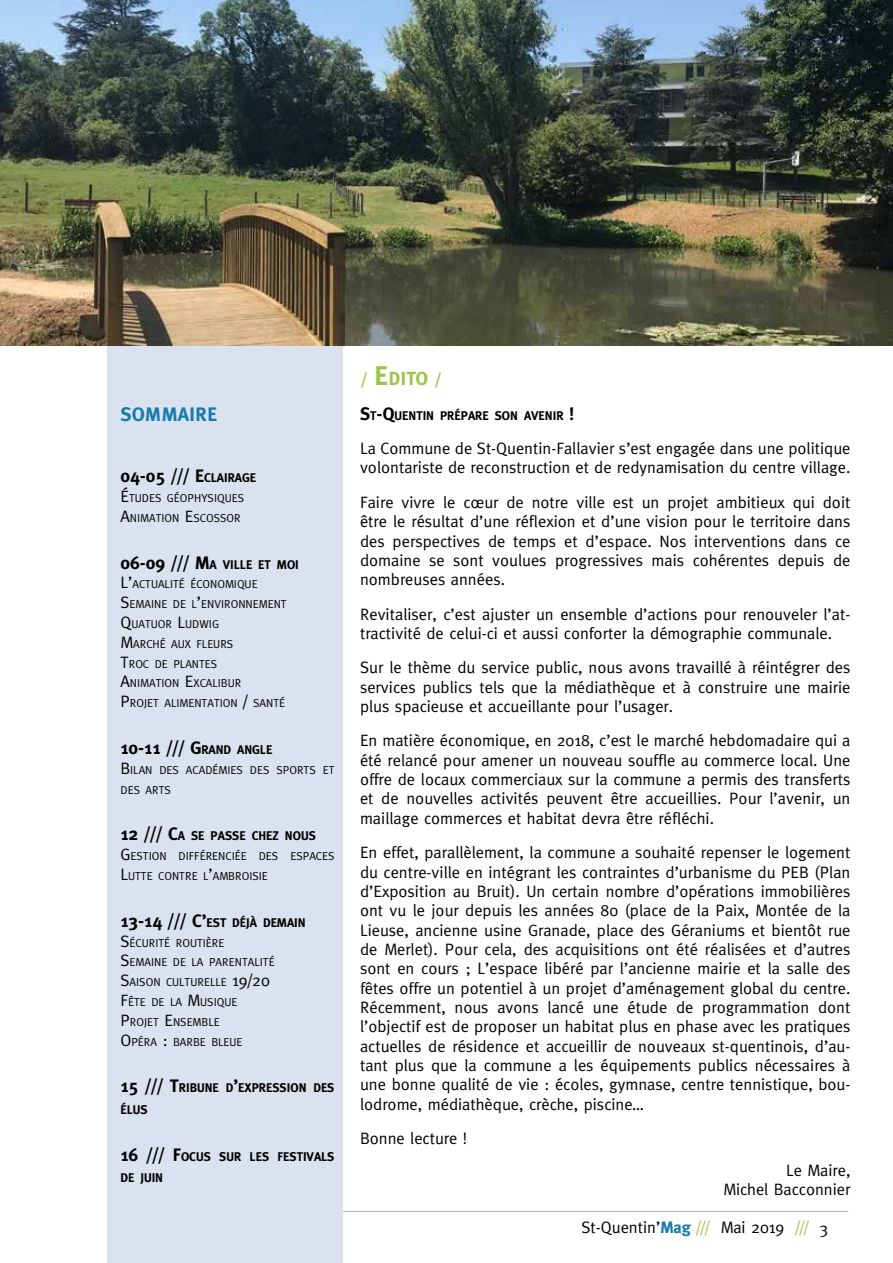
<style>
.page{position:relative;width:893px;height:1263px;background:#fff}
.page>*{position:absolute;margin:0;border:0;box-sizing:border-box;transform-origin:0 0}
.t1{font:700 19.5px "Meta Plus";color:#167cac}
.t2{font:700 18.9px "Meta Plus";color:#9cc545}
.t3{font:700 18px "Meta";color:#000}
.t4{font:16.5px/19.4px "Meta";color:#000;text-align:justify}
.t5{font:700 12.6px/21.6px "Meta";color:#000}
.t6{font:11.55px/19.8px "Meta";color:#000}
.s1{font-style:inherit}
.s2{font-size:12.6px}
.s3{font-size:16.5px}
.s4{font-size:18px}
.s5{font-size:27px}
.s6{font-weight:700;color:#167cac}
.s7{color:#9cc545}
</style>
<div class="page">
<hr style="left:43px;top:1211px;width:805px;height:1px;background:#b3b2b2">
<div style="left:28px;top:1195px;width:94px;height:25px;background:#fff"></div>
<div style="left:108px;top:320px;width:235px;height:943px;background:#dae2ef"></div>
<img style="left:0;top:0;width:893px;height:345px">
<p class="t1" style="left:120px;top:403px;width:69px">SOMMAIRE</p>
<p class="t3" style="left:120px;top:465px;width:136px">04-05 /// <span class="s1">E</span><span class="s2">CLAIRAGE</span></p>
<p class="t6" style="left:120px;top:488px;width:125px"><span class="s3">É</span>TUDES GÉOPHYSIQUES<br><span class="s3">A</span>NIMATION <span class="s3">E</span>SCOSSOR</p>
<p class="t5" style="left:120px;top:553px;width:180px"><span class="s4">06-09 ///</span> <span class="s4">M</span>A VILLE ET MOI</p>
<p class="t6" style="left:120px;top:574px;width:168px"><span class="s3">L’</span>ACTUALITÉ ÉCONOMIQUE<br><span class="s3">S</span>EMAINE DE L<span class="s3">’</span>ENVIRONNEMENT<br><span class="s3">Q</span>UATUOR <span class="s3">L</span>UDWIG<br><span class="s3">M</span>ARCHÉ AUX FLEURS<br><span class="s3">T</span>ROC DE PLANTES<br><span class="s3">A</span>NIMATION <span class="s3">E</span>XCALIBUR<br><span class="s3">P</span>ROJET ALIMENTATION <span class="s3">/</span> SANTÉ</p>
<p class="t5" style="left:120px;top:739px;width:152px"><span class="s4">10-11 ///</span> <span class="s4">G</span>RAND ANGLE</p>
<p class="t6" style="left:120px;top:760px;width:216px"><span class="s3">B</span>ILAN DES ACADÉMIES DES SPORTS ET<br>DES ARTS</p>
<p class="t5" style="left:120px;top:825px;width:197px"><span class="s4">12 ///</span> <span class="s4">C</span>A SE PASSE CHEZ NOUS</p>
<p class="t6" style="left:120px;top:846px;width:216px"><span class="s3">G</span> ESTION DIFFÉRENCIÉE DES ESPACES<br><span class="s3">L</span>UTTE CONTRE L<span class="s3">’</span>AMBROISIE</p>
<p class="t5" style="left:120px;top:911px;width:187px"><span class="s4">13-14 ///</span> <span class="s4">C’</span>EST DÉJÀ DEMAIN</p>
<p class="t6" style="left:120px;top:932px;width:154px"><span class="s3">S</span>ÉCURITÉ ROUTIÈRE<br><span class="s3">S</span>EMAINE DE LA PARENTALITÉ<br><span class="s3">S</span>AISON CULTURELLE <span class="s3">19/20<br>F</span>ÊTE DE LA <span class="s3">M</span>USIQUE<br><span class="s3">P</span>ROJET <span class="s3">E</span>NSEMBLE<br><span class="s3">O</span>PÉRA <span class="s3">:</span> BARBE BLEUE</p>
<p class="t5" style="left:120px;top:1077px;width:216px"><span class="s4">15 ///</span> <span class="s4">T</span>RIBUNE D<span class="s4">’</span>EXPRESSION DES<br>ÉLUS</p>
<p class="t5" style="left:120px;top:1145px;width:216px"><span class="s4">16 ///</span> <span class="s4">F</span>OCUS SUR LES FESTIVALS<br>DE JUIN</p>
<p class="t2" style="left:360px;top:367px;width:84px"><span class="s3">/</span> <span class="s5">E</span>dito <span class="s3">/</span></p>
<p class="t5" style="left:360px;top:404px;width:216px"><span class="s4">S</span>T<span class="s4">-Q</span>UENTIN PRÉPARE SON AVENIR <span class="s4">!</span></p>
<p class="t4" style="left:360px;top:438px;width:492px">La Commune de St-Quentin-Fallavier s’est engagée dans une politique volontariste de reconstruction et de redynamisation du centre village.</p>
<p class="t4" style="left:360px;top:492px;width:492px">Faire vivre le cœur de notre ville est un projet ambitieux qui doit être le résultat d’une réflexion et d’une vision pour le territoire dans des perspectives de temps et d’espace. Nos interventions dans ce domaine se sont voulues progressives mais cohérentes depuis de nombreuses années.</p>
<p class="t4" style="left:360px;top:604px;width:492px">Revitaliser, c’est ajuster un ensemble d’actions pour renouveler l’at&shy;tractivité de celui-ci et aussi conforter la démographie communale.</p>
<p class="t4" style="left:360px;top:658px;width:492px">Sur le thème du service public, nous avons travaillé à réintégrer des services publics tels que la médiathèque et à construire une mairie plus spacieuse et accueillante pour l’usager.</p>
<p class="t4" style="left:360px;top:731px;width:492px">En matière économique, en 2018, c’est le marché hebdomadaire qui a été relancé pour amener un nouveau souffle au commerce local. Une offre de locaux commerciaux sur la commune a permis des transferts et de nouvelles activités peuvent être accueillies. Pour l’avenir, un maillage commerces et habitat devra être réfléchi.</p>
<p class="t4" style="left:360px;top:842px;width:492px">En effet, parallèlement, la commune a souhaité repenser le logement du centre-ville en intégrant les contraintes d’urbanisme du PEB (Plan d’Exposition au Bruit). Un certain nombre d’opérations immobilières ont vu le jour depuis les années 80 (place de la Paix, Montée de la Lieuse, ancienne usine Granade, place des Géraniums et bientôt rue de Merlet). Pour cela, des acquisitions ont été réalisées et d’autres sont en cours ; L’espace libéré par l’ancienne mairie et la salle des fêtes offre un potentiel à un projet d’aménagement global du centre.<br>Récemment, nous avons lancé une étude de programmation dont l’objectif est de proposer un habitat plus en phase avec les pratiques actuelles de résidence et accueillir de nouveaux st-quentinois, d’au&shy;tant plus que la commune a les équipements publics nécessaires à une bonne qualité de vie : écoles, gymnase, centre tennistique, bou&shy;lodrome, médiathèque, crèche, piscine…</p>
<p class="t4" style="left:360px;top:1128px;width:109px">Bonne lecture !</p>
<p class="t4" style="left:723px;top:1160px;width:129px;text-align:right">Le Maire,<br>Michel Bacconnier</p>
<p class="t4" style="left:581px;top:1218px;width:248px">St-Quentin’<span class="s6">Mag</span> <span class="s7">///</span> Mai 2019 <span class="s7">///</span> 3</p>
</div>
